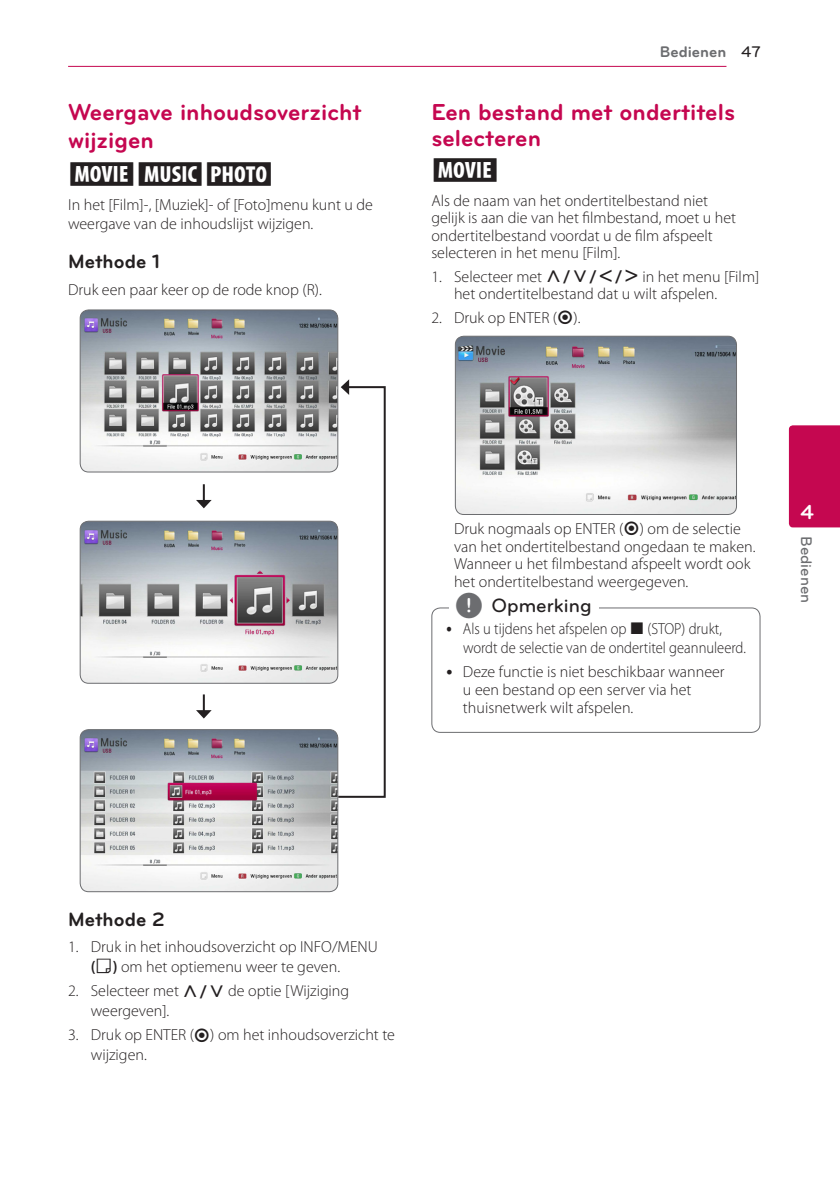
<style>
.page{position:relative;width:840px;height:1191px;background:#fff}
.page>*{position:absolute;margin:0;border:0;box-sizing:border-box;transform-origin:0 0}
.Title_2{font:700 24px/28px "Bryant LG";color:#c50750}
.Content_text_Light{font:24px "UPSYS Common";color:#231f20}
.t1{font:700 21px "Bryant LG";color:#fff}
.Title_3{font:700 20px "Bryant LG";color:#231f20}
.t2{font:500 20px "Bryant LG";color:#231f20}
.Content_text_Num{font:300 16px/19.2px "Myriad Pro";color:#231f20}
.Content_text_Light-2{font:300 16px/17.6px "Myriad Pro";color:#231f20}
.Contents_Text_Sub_Nu{font:300 16px/17.6px "Myriad Pro";color:#231f20}
.Contents_Text_Sub_Nu-2{font:300 16px/19.2px "Myriad Pro";color:#231f20;scale:.91 1}
.t3{font:700 16px "Bryant LG";color:#6c6d70}
.t4{font:500 16px "Bryant LG";color:#6c6d70}
.s1{font-weight:500;color:#231f20}
.s2{font-family:"UPSYS Common";font-weight:400}
.s3{font-family:"UPSYS Common";font-weight:400;font-size:30px;color:#6c6d70}
.s4{font-weight:600}
</style>
<div class="page">
<hr style="left:68px;top:66px;width:658px;height:1px;background:#c50750">
<div style="left:788px;top:425px;width:51px;height:102px;background:#c50750"></div>
<img style="left:80px;top:310px;width:257px;height:162px">
<div style="left:80px;top:309px;width:258px;height:163px;border:1px solid #6c6d70;border-radius:9px"></div>
<img style="left:80px;top:521px;width:256px;height:162px">
<div style="left:80px;top:521px;width:258px;height:163px;border:1px solid #6c6d70;border-radius:9px"></div>
<img style="left:80px;top:729px;width:257px;height:162px">
<div style="left:80px;top:729px;width:258px;height:163px;border:1px solid #6c6d70;border-radius:9px"></div>
<svg style="left:196px;top:484px;width:15px;height:24px"></svg>
<svg style="left:196px;top:694px;width:15px;height:24px"></svg>
<svg style="left:336px;top:379px;width:50px;height:420px"></svg>
<img style="left:456px;top:336px;width:280px;height:178px">
<div style="left:454px;top:336px;width:282px;height:179px;border:1px solid #6c6d70;border-radius:9px"></div>
<div style="left:431px;top:607px;width:329px;height:126px;border:1px solid #6c6d70;border-radius:9px"></div>
<div style="left:449px;top:602px;width:149px;height:20px;background:#fff"></div>
<p class="Title_2" style="left:68px;top:98px;width:295px">Weergave inhoudsoverzicht wijzigen</p>
<p class="Content_text_Light" style="left:68px;top:160px;width:207px">yui</p>
<p class="Content_text_Light-2" style="left:68px;top:195px;width:306px;line-height:19.2px">In het [Film]-, [Muziek]- of [Foto]menu kunt u de weergave van de inhoudslijst wijzigen.</p>
<p class="Title_3" style="left:68px;top:249px;width:93px">Methode 1</p>
<p class="Content_text_Light-2" style="left:68px;top:280px;width:255px">Druk een paar keer op de rode knop (R).</p>
<p class="t3" style="left:659px;top:42px;width:102px">Bedienen <span class="s1">47</span></p>
<p class="Title_2" style="left:431px;top:99px;width:305px;line-height:26px">Een bestand met ondertitels selecteren</p>
<p class="Content_text_Light" style="left:431px;top:156px;width:70px">y</p>
<p class="Content_text_Light-2" style="left:431px;top:191px;width:306px">Als de naam van het ondertitelbestand niet gelijk is aan die van het filmbestand, moet u het ondertitelbestand voordat u de film afspeelt selecteren in het menu [Film].</p>
<p class="Content_text_Num" style="left:454px;top:267px;width:306px;line-height:17.6px;text-indent:-23px">1. Selecteer met <span class="s2">W/S/A/D</span> in het menu [Film] het ondertitelbestand dat u wilt afspelen.</p>
<p class="Content_text_Num" style="left:431px;top:307px;width:151px">2. Druk op ENTER (<span class="s2">b</span>).</p>
<p class="Contents_Text_Sub_Nu" style="left:454px;top:520px;width:303px">Druk nogmaals op ENTER (<span class="s2">b</span>) om de selectie van het ondertitelbestand ongedaan te maken.<br>Wanneer u het filmbestand afspeelt wordt ook het ondertitelbestand weergegeven.</p>
<p class="Contents_Text_Sub_Nu-2" style="left:462px;top:619px;width:312px">Als u tijdens het afspelen op <span class="s2">Z</span> (STOP) drukt, wordt de selectie van de ondertitel geannuleerd.</p>
<p class="Contents_Text_Sub_Nu" style="left:462px;top:662px;width:263px">Deze functie is niet beschikbaar wanneer u een bestand op een server via het thuisnetwerk wilt afspelen.</p>
<p class="t2" style="left:454px;top:593px;width:138px"><span class="s3">,</span> Opmerking</p>
<h2 class="t1" style="left:800px;top:499px;width:15px">4</h2>
<p class="t4" style="left:815px;top:536px;width:69px;rotate:90deg">Bedienen</p>
<p class="Title_3" style="left:68px;top:906px;width:98px">Methode 2</p>
<p class="Content_text_Num" style="left:91px;top:937px;width:288px;text-indent:-23px">1. Druk in het inhoudsoverzicht op INFO/MENU <span class="s4">(</span><span class="s2">m</span><span class="s4">)</span> om het optiemenu weer te geven.</p>
<p class="Content_text_Num" style="left:91px;top:981px;width:260px;text-indent:-23px">2. Selecteer met <span class="s2">W/S</span> de optie [Wijziging weergeven].</p>
<p class="Content_text_Num" style="left:91px;top:1025px;width:305px;text-indent:-23px">3. Druk op ENTER (<span class="s2">b</span>) om het inhoudsoverzicht te wijzigen.</p>
</div>
